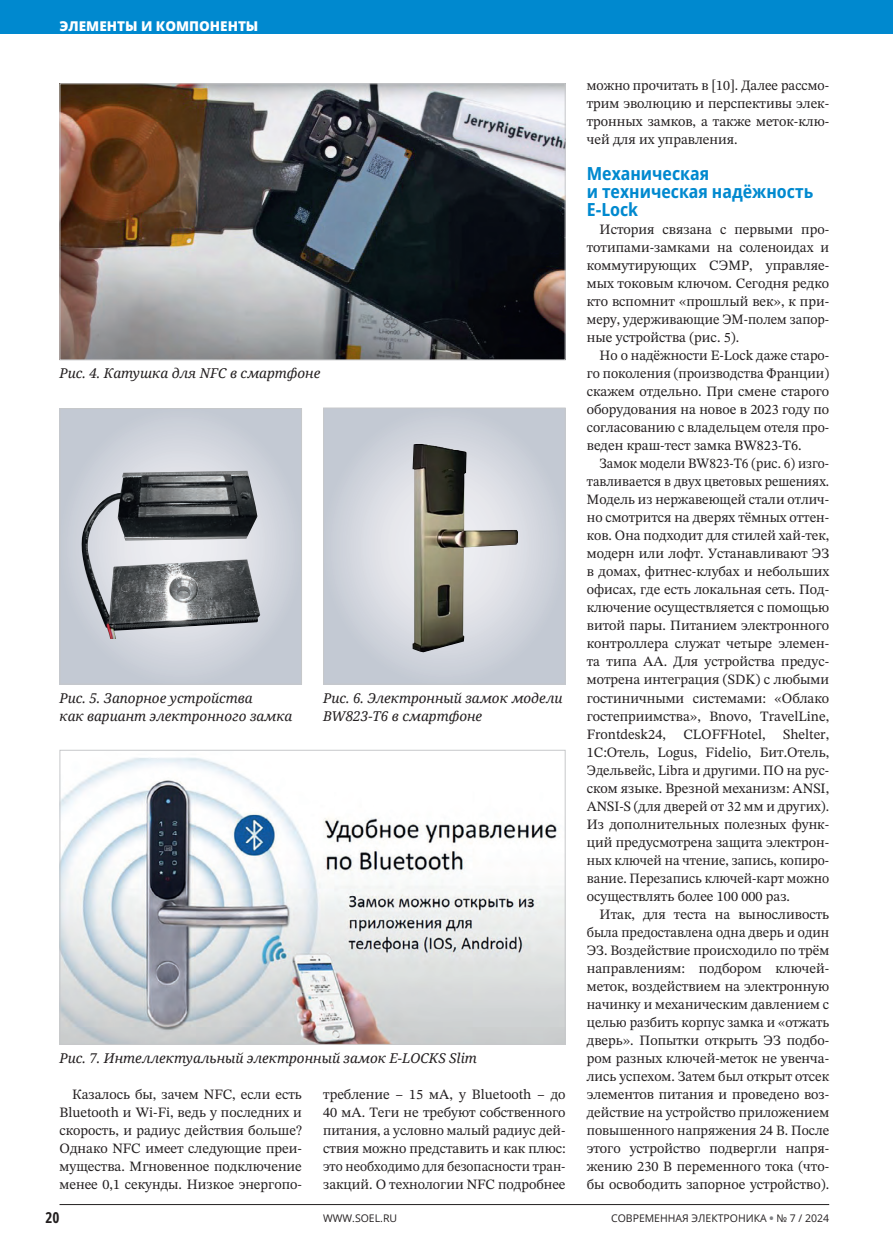
<style>
.page{position:relative;width:893px;height:1251px;background:#fff}
.page>*{position:absolute;margin:0;border:0;box-sizing:border-box;transform-origin:0 0}
.t1{font:700 semi-condensed 18px/18px "Open Sans";color:#0089cf}
.t2{font:700 15px "Open Sans Condensed";color:#231f20}
.t3{font:14.25px/18px "STIX Two Text";color:#231f20;text-align:justify}
.t4{font:14.25px/18px "STIX Two Text";color:#231f20;text-align:justify;scale:.95 1}
.t5{font:italic 13.5px/18px "Noto Serif";color:#231f20}
.t6{font:800 13.5px "Open Sans";color:#fff}
.t7{font:10.5px "Open Sans";color:#231f20}
.s1{font-weight:800;color:#808285}
</style>
<div class="page">
<div style="left:0;top:0;width:893px;height:34px;background:#0089cf"></div>
<hr style="left:60px;top:1203px;width:769px;height:1px;background:#231f20">
<img style="left:62px;top:85px;width:502px;height:273px">
<div style="left:60px;top:83px;width:506px;height:277px;border:1px solid #c7c8ca"></div>
<img style="left:62px;top:757px;width:502px;height:285px">
<div style="left:60px;top:749px;width:506px;height:295px;border:1px solid #c7c8ca"></div>
<svg style="left:62px;top:410px;width:238px;height:272px;background:#c9ced7"></svg>
<img style="left:80px;top:470px;width:180px;height:169px">
<div style="left:60px;top:408px;width:242px;height:276px;border:1px solid #c7c8ca"></div>
<svg style="left:325px;top:409px;width:239px;height:273px;background:#cdd1da"></svg>
<img style="left:413px;top:443px;width:105px;height:209px">
<div style="left:323px;top:407px;width:243px;height:277px;border:1px solid #c7c8ca"></div>
<p class="t6" style="left:60px;top:17px;width:200px">ЭЛЕМЕНТЫ И КОМПОНЕНТЫ</p>
<p class="t5" style="left:60px;top:364px;width:262px">Рис. 4. Катушка для NFC в смартфоне</p>
<p class="t5" style="left:60px;top:688px;width:234px">Рис. 5. Запорное устройства<br>как вариант электронного замка</p>
<p class="t5" style="left:323px;top:688px;width:241px">Рис. 6. Электронный замок модели<br>BW823-T6 в смартфоне</p>
<p class="t5" style="left:60px;top:1048px;width:419px">Рис. 7. Интеллектуальный электронный замок E-LOCKS Slim</p>
<p class="t3" style="left:60px;top:1084px;width:244px;text-indent:13px">Казалось бы, зачем NFC, если есть Bluetooth и Wi-Fi, ведь у последних и скорость, и радиус действия больше?<br>Однако NFC имеет следующие преи&shy;мущества. Мгновенное подключение менее 0,1 секунды. Низкое энергопо-</p>
<p class="t3" style="left:323px;top:1084px;width:244px">требление – 15 мА, у Bluetooth – до 40 мА. Теги не требуют собственного питания, а условно малый радиус дей&shy;ствия можно представить и как плюс: это необходимо для безопасности тран&shy;закций. О технологии NFC подробнее</p>
<p class="t3" style="left:587px;top:76px;width:244px">можно прочитать в [10]. Далее рассмо&shy;трим эволюцию и перспективы элек&shy;тронных замков, а также меток-клю&shy;чей для их управления.</p>
<p class="t1" style="left:587px;top:164px;width:228px">Механическая<br>и техническая надёжность<br>E-Lock</p>
<p class="t3" style="left:587px;top:220px;width:244px;text-indent:13px">История связана с первыми про&shy;тотипами-замками на соленоидах и коммутирующих СЭМР, управляе&shy;мых токовым ключом. Сегодня редко кто вспомнит «прошлый век», к при&shy;меру, удерживающие ЭМ-полем запор&shy;ные устройства (рис. 5).</p>
<p class="t3" style="left:587px;top:346px;width:244px;text-indent:13px">Но о надёжности E-Lock даже старо&shy;го поколения (производства Франции) скажем отдельно. При смене старого оборудования на новое в 2023 году по согласованию с владельцем отеля про&shy;веден краш-тест замка BW823-T6.</p>
<p class="t4" style="left:587px;top:454px;width:257px;text-indent:13px">Замок модели BW823-T6 (рис. 6) изго&shy;тавливается в двух цветовых решениях.<br>Модель из нержавеющей стали отлич&shy;но смотрится на дверях тёмных оттен&shy;ков. Она подходит для стилей хай-тек, модерн или лофт. Устанавливают ЭЗ в домах, фитнес-клубах и небольших офисах, где есть локальная сеть. Под&shy;ключение осуществляется с помощью витой пары. Питанием электронного контроллера служат четыре элемен&shy;та типа AA. Для устройства предус&shy;мотрена интеграция (SDK) с любыми гостиничными системами: «Облако гостеприимства», Bnovo, TravelLine, Frontdesk24, CLOFFHotel, Shelter, 1С:Отель, Logus, Fidelio, Бит.Отель, Эдельвейс, Libra и другими. ПО на рус&shy;ском языке. Врезной механизм: ANSI, ANSI-S (для дверей от 32 мм и других).<br>Из дополнительных полезных функ&shy;ций предусмотрена защита электрон&shy;ных ключей на чтение, запись, копиро&shy;вание. Перезапись ключей-карт можно осуществлять более 100 000 раз.</p>
<p class="t3" style="left:587px;top:904px;width:244px;text-indent:13px">Итак, для теста на выносливость была предоставлена одна дверь и один ЭЗ. Воздействие происходило по трём направлениям: подбором ключей&shy;меток, воздействием на электронную начинку и механическим давлением с целью разбить корпус замка и «отжать дверь». Попытки открыть ЭЗ подбо&shy;ром разных ключей-меток не увенча&shy;лись успехом. Затем был открыт отсек элементов питания и проведено воз&shy;действие на устройство приложением повышенного напряжения 24 В. После этого устройство подвергли напря&shy;жению 230 В переменного тока (что&shy;бы освободить запорное устройство).</p>
<p class="t2" style="left:45px;top:1207px;width:16px">20</p>
<p class="t7" style="left:323px;top:1210px;width:75px">WWW.SOEL.RU</p>
<p class="t7" style="left:611px;top:1210px;width:220px">СОВРЕМЕННАЯ ЭЛЕКТРОНИКА <span class="s1">•</span> № 7 / 2024</p>
</div>
